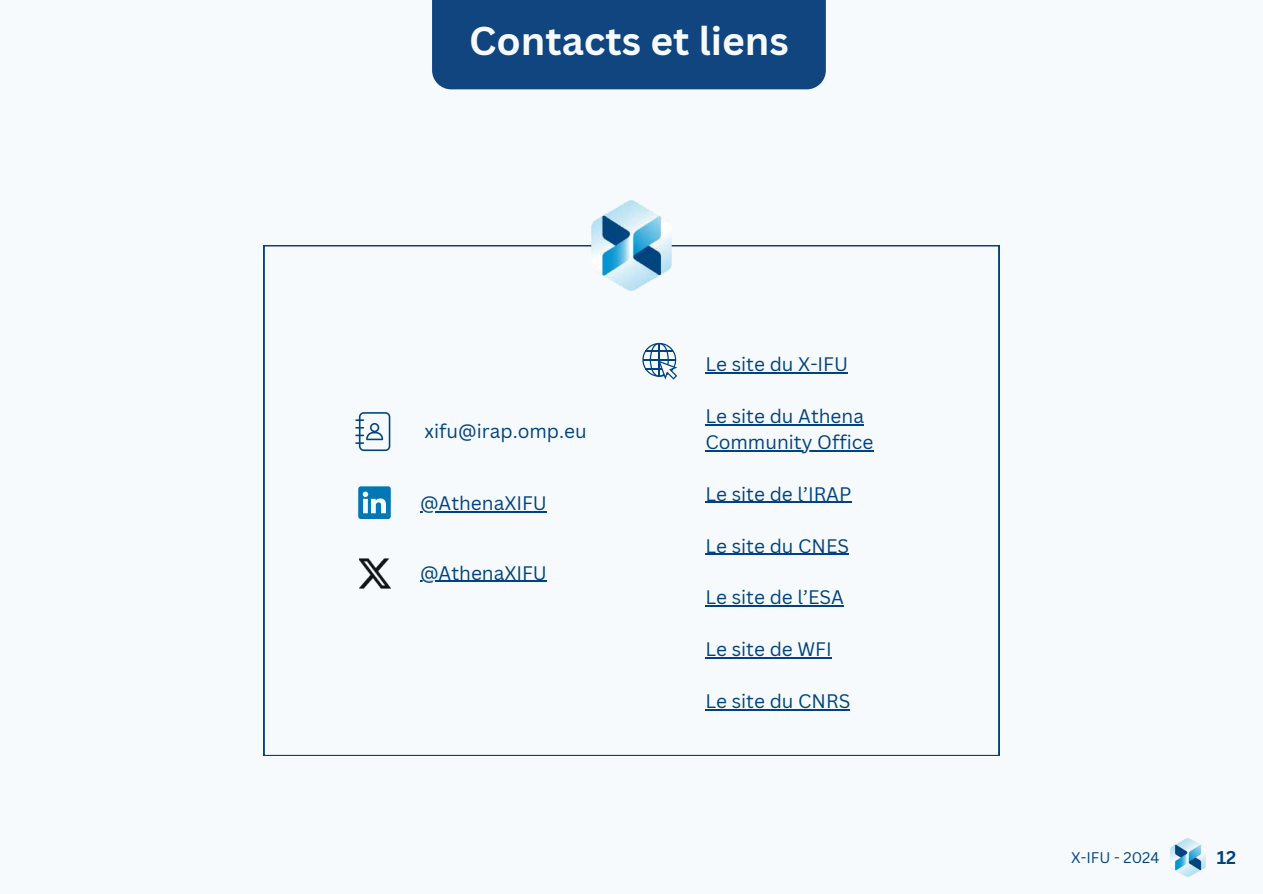
<style>
.page{position:relative;width:1263px;height:894px;background:#fff}
.page>*{position:absolute;margin:0;border:0;box-sizing:border-box;transform-origin:0 0}
.t1{font:700 39px "Canva Sans";color:#f7fafc}
.t2{font:19.05px/25.8px "Canva Sans";color:#004380}
.t3{font:700 18px "Canva Sans";color:#004380}
.t4{font:15px "Canva Sans";color:#004380}
</style>
<div class="page">
<div style="left:0;top:0;width:1263px;height:893px;background:#f7fafc"></div>
<div style="left:432px;top:0;width:394px;height:89px;background:#10457f"></div>
<svg style="left:264px;top:245px;width:735px;height:510px"></svg>
<svg style="left:355px;top:412px;width:35px;height:39px"></svg>
<img style="left:359px;top:558px;width:32px;height:30px">
<svg style="left:358px;top:486px;width:33px;height:33px"></svg>
<hr style="left:420px;top:580px;width:127px;height:1px;background:#004380">
<hr style="left:420px;top:511px;width:127px;height:1px;background:#004380">
<img style="left:591px;top:200px;width:80px;height:90px">
<hr style="left:705px;top:372px;width:143px;height:1px;background:#004380">
<hr style="left:705px;top:424px;width:159px;height:1px;background:#004380">
<hr style="left:705px;top:450px;width:168px;height:1px;background:#004380">
<hr style="left:705px;top:501px;width:146px;height:2px;background:#004380">
<hr style="left:705px;top:553px;width:144px;height:1px;background:#004380">
<hr style="left:705px;top:605px;width:139px;height:1px;background:#004380">
<hr style="left:705px;top:657px;width:127px;height:1px;background:#004380">
<hr style="left:705px;top:708px;width:145px;height:2px;background:#004380">
<svg style="left:642px;top:343px;width:35px;height:36px"></svg>
<img style="left:1171px;top:838px;width:35px;height:38px">
<h1 class="t1" style="left:469px;top:14px;width:321px">Contacts et liens</h1>
<p class="t2" style="left:425px;top:418px;width:164px">xifu@irap.omp.eu</p>
<p class="t2" style="left:420px;top:489px;width:128px">@AthenaXIFU</p>
<p class="t2" style="left:420px;top:559px;width:128px">@AthenaXIFU</p>
<p class="t2" style="left:705px;top:351px;width:144px">Le site du X-IFU</p>
<p class="t2" style="left:705px;top:402px;width:169px">Le site du Athena<br>Community Office</p>
<p class="t2" style="left:705px;top:480px;width:148px">Le site de l’IRAP</p>
<p class="t2" style="left:705px;top:532px;width:145px">Le site du CNES</p>
<p class="t2" style="left:705px;top:584px;width:140px">Le site de l’ESA</p>
<p class="t2" style="left:705px;top:635px;width:128px">Le site de WFI</p>
<p class="t2" style="left:705px;top:687px;width:146px">Le site du CNRS</p>
<p class="t4" style="left:1071px;top:846px;width:90px">X-IFU - 2024</p>
<p class="t3" style="left:1217px;top:844px;width:21px">12</p>
</div>
